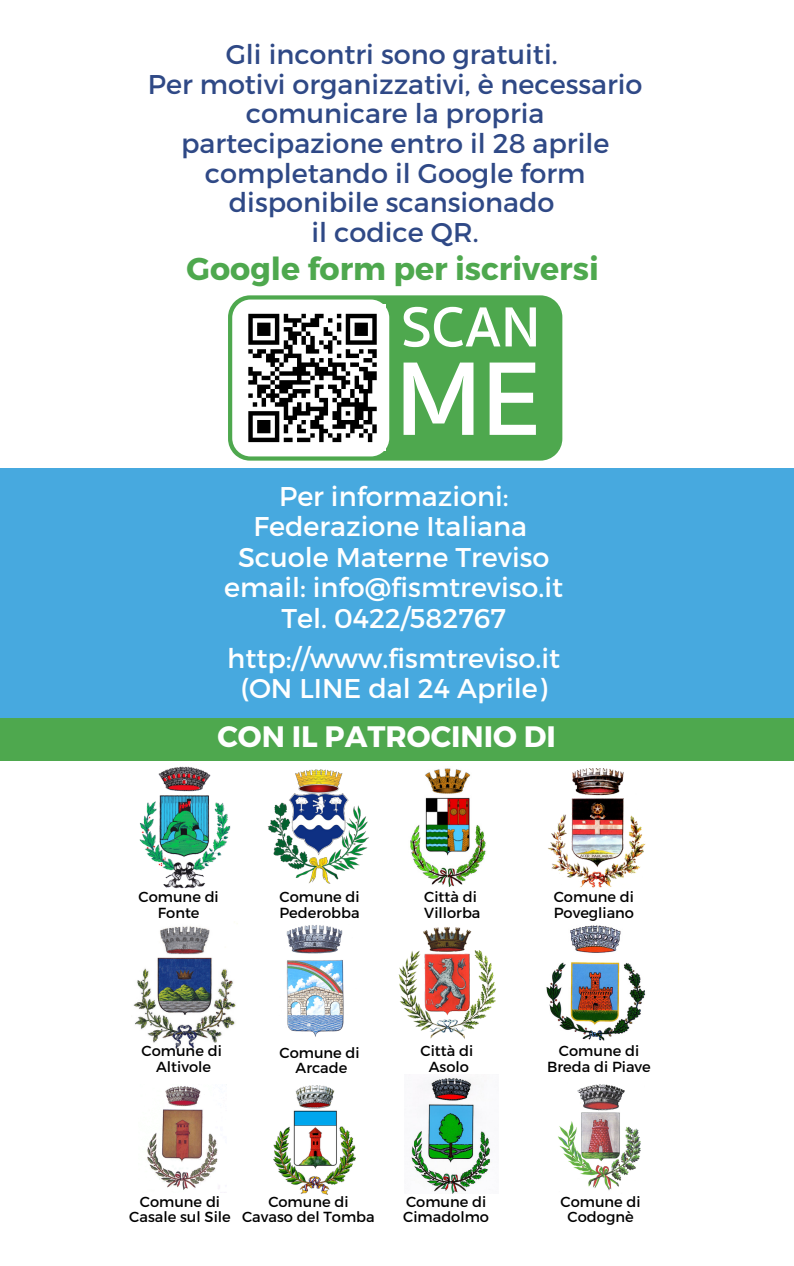
<style>
.page{position:relative;width:794px;height:1266px;background:#fff}
.page>*{position:absolute;margin:0;border:0;box-sizing:border-box;transform-origin:0 0}
.t1{font:700 31.65px "Montserrat";color:#4ea84e}
.t2{font:700 29.55px "Montserrat";color:#fff}
.t3{font:27.08px/29.7px "Montserrat";color:#2f4986;text-align:center}
.t4{font:27.08px/30.6px "Montserrat";color:#fff;text-align:center}
.t5{font:14.62px "Montserrat";color:#000}
</style>
<div class="page">
<div style="left:0;top:468px;width:793px;height:273px;background:#47a9df"></div>
<div style="left:228px;top:295px;width:334px;height:165px;background:#4ea84e"></div>
<svg style="left:403px;top:307px;width:132px;height:40px"></svg>
<svg style="left:403px;top:362px;width:70px;height:73px"></svg>
<svg style="left:489px;top:362px;width:46px;height:73px"></svg>
<div style="left:232px;top:299px;width:157px;height:157px;background:#fff;border-radius:18px"></div>
<div style="left:239px;top:305px;width:146px;height:146px;background:#fff"></div>
<svg style="left:248px;top:313px;width:129px;height:130px"></svg>
<div style="left:0;top:718px;width:793px;height:42px;background:#4ea84e"></div>
<img style="left:133px;top:923px;width:105px;height:127px">
<img style="left:286px;top:925px;width:58px;height:112px">
<img style="left:147px;top:1084px;width:80px;height:109px">
<img style="left:273px;top:1085px;width:82px;height:109px">
<img style="left:398px;top:927px;width:98px;height:112px">
<img style="left:546px;top:925px;width:100px;height:116px">
<img style="left:411px;top:1077px;width:80px;height:117px">
<img style="left:558px;top:1084px;width:83px;height:107px">
<img style="left:410px;top:768px;width:76px;height:118px">
<img style="left:267px;top:769px;width:102px;height:115px">
<img style="left:548px;top:768px;width:97px;height:120px">
<img style="left:139px;top:767px;width:92px;height:122px">
<p class="t3" style="left:148px;top:38px;width:496px">Gli incontri sono gratuiti.<br>Per motivi organizzativi, è necessario comunicare la propria partecipazione entro il 28 aprile completando il Google form disponibile scansionado<br>il codice QR.</p>
<p class="t1" style="left:186px;top:249px;width:413px">Google form per iscriversi</p>
<h3 class="t4" style="left:224px;top:479px;width:340px">Per informazioni:<br>Federazione Italiana<br>Scuole Materne Treviso email: info@fismtreviso.it<br>Tel. 0422/582767</h3>
<p class="t4" style="left:227px;top:641px;width:334px">http://www.fismtreviso.it (ON LINE dal 24 Aprile)</p>
<p class="t2" style="left:217px;top:717px;width:340px">CON IL PATROCINIO DI</p>
<p class="t5" style="left:138px;top:887px;width:82px">Comune di</p>
<p class="t5" style="left:158px;top:903px;width:43px">Fonte</p>
<p class="t5" style="left:279px;top:887px;width:82px">Comune di</p>
<p class="t5" style="left:279px;top:903px;width:82px">Pederobba</p>
<p class="t5" style="left:424px;top:887px;width:54px">Città di</p>
<p class="t5" style="left:424px;top:903px;width:58px">Villorba</p>
<p class="t5" style="left:553px;top:887px;width:82px">Comune di</p>
<p class="t5" style="left:553px;top:903px;width:82px">Povegliano</p>
<p class="t5" style="left:141px;top:1041px;width:82px">Comune di</p>
<p class="t5" style="left:156px;top:1057px;width:56px">Altivole</p>
<p class="t5" style="left:279px;top:1043px;width:82px">Comune di</p>
<p class="t5" style="left:295px;top:1058px;width:53px">Arcade</p>
<p class="t5" style="left:420px;top:1041px;width:54px">Città di</p>
<p class="t5" style="left:428px;top:1057px;width:42px">Asolo</p>
<p class="t5" style="left:558px;top:1041px;width:82px">Comune di</p>
<p class="t5" style="left:547px;top:1057px;width:105px">Breda di Piave</p>
<p class="t5" style="left:140px;top:1191px;width:82px">Comune di</p>
<p class="t5" style="left:129px;top:1207px;width:103px">Casale sul Sile</p>
<p class="t5" style="left:268px;top:1191px;width:82px">Comune di</p>
<p class="t5" style="left:242px;top:1207px;width:134px">Cavaso del Tomba</p>
<p class="t5" style="left:406px;top:1191px;width:82px">Comune di</p>
<p class="t5" style="left:403px;top:1207px;width:87px">Cimadolmo</p>
<p class="t5" style="left:560px;top:1191px;width:82px">Comune di</p>
<p class="t5" style="left:567px;top:1207px;width:67px">Codognè</p>
</div>
